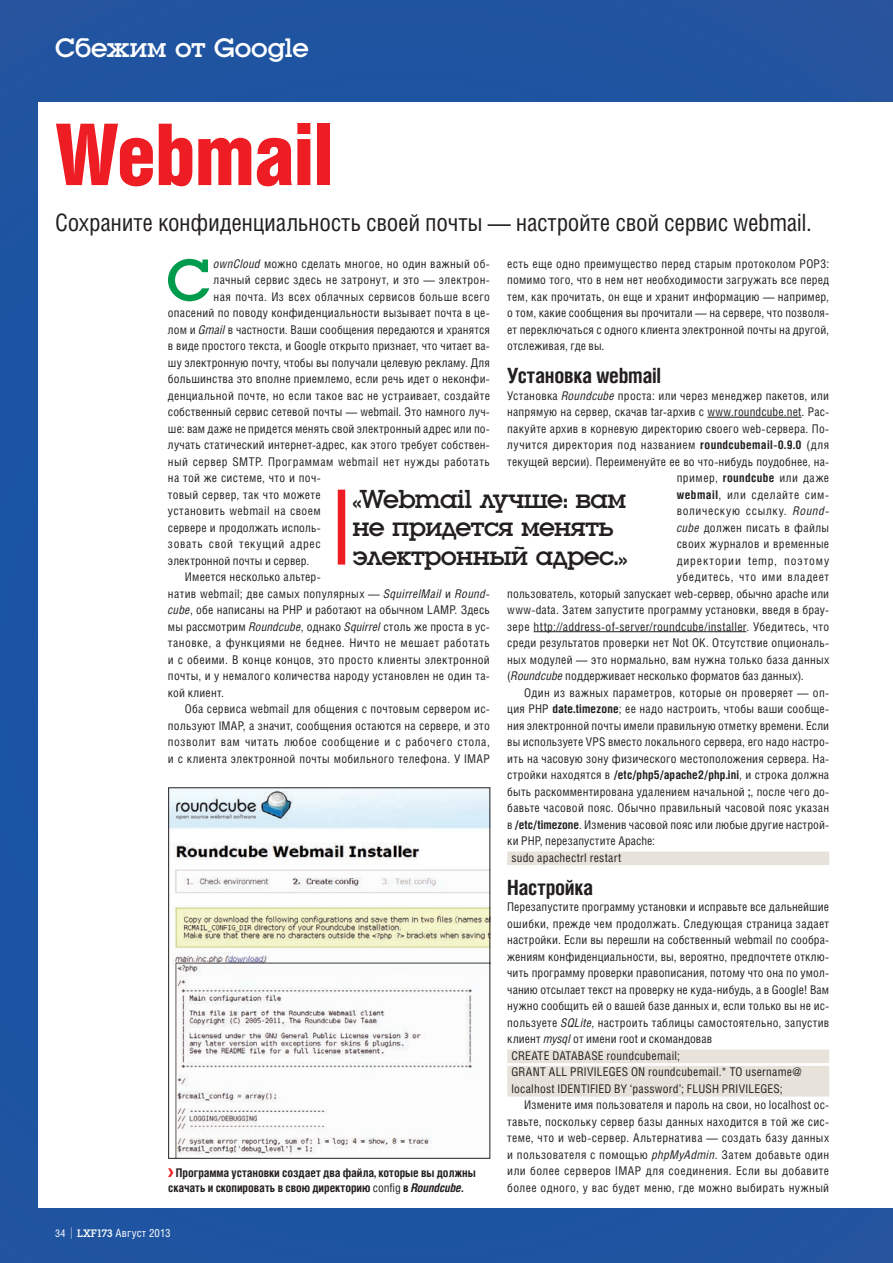
<style>
.page{position:relative;width:893px;height:1263px;background:#1f54a1}
.page>*{position:absolute;margin:0;border:0;box-sizing:border-box;transform-origin:0 0}
.Head{font:900 85.5px "Helios Cond";letter-spacing:-.025em;color:#ee1d23}
.Text_Drop3{font:61.2px "Luga";color:#009b4c}
.t1{font:27.75px "Luga";letter-spacing:-.005em;color:#fff}
.Quote{font:27px/28.5px "Luga";letter-spacing:-.025em;color:#231f20}
.Lead{font:24px "Helios Cond";letter-spacing:-.01em;color:#231f20}
.Subhead{font:700 21px "Helios Cond";letter-spacing:-.015em;color:#231f20}
.Text_Indent{font:12px/16.5px "Helios Cond";letter-spacing:.025em;color:#231f20;text-align:justify}
.Text_1st{font:12px/16.5px "Helios Cond";letter-spacing:.02em;color:#231f20;text-align:justify}
.Text_Drop3-2{font:12px "Helios Cond";letter-spacing:.02em;color:#231f20}
.Image_Caption{font:700 12px/14.2px "Helios Cond";letter-spacing:-.005em;color:#231f20}
.Code_2_lines{font:12px/16.5px "Helios Cond";letter-spacing:.02em;color:#231f20}
.Text_1st-2{font:12px "Helios Cond";letter-spacing:.04em;color:#231f20}
.Text_1st-3{font:12px "Helios Cond";letter-spacing:.055em;color:#231f20}
.Code_1_line{font:12px "Helios Cond";letter-spacing:.02em;color:#231f20}
.Text_Drop3-3{font:12px "Helios Cond";letter-spacing:.04em;color:#231f20}
.Text_Drop3-4{font:12px "Helios Cond";letter-spacing:.06em;color:#231f20}
.Text_1st-4{font:12px "Helios Cond";letter-spacing:.07em;color:#231f20}
.t2{font:11.25px "Helios Cond";letter-spacing:.015em;color:#fff}
.s1{font-style:italic}
.s2{font-weight:700}
.s3{font-family:"LXF";font-weight:400;color:#ee1d23}
.s4{font-weight:400}
.s5{font-size:10.5px}
.s6{font-size:16.35px}
.s7{font-family:"Luga"}
</style>
<div class="page">
<div style="left:38px;top:103px;width:855px;height:1105px;background:#fff"></div>
<hr style="left:707px;top:417px;width:94px;height:1px;background:#231f20">
<hr style="left:534px;top:631px;width:212px;height:1px;background:#231f20">
<div style="left:507px;top:851px;width:322px;height:14px;background:#e8e3da"></div>
<div style="left:507px;top:1049px;width:322px;height:14px;background:#e8e3da"></div>
<div style="left:507px;top:1066px;width:322px;height:30px;background:#e8e3da"></div>
<div style="left:338px;top:490px;width:7px;height:75px;background:#ee1d23"></div>
<img style="left:170px;top:789px;width:318px;height:368px">
<div style="left:168px;top:787px;width:322px;height:372px;border:1px solid #231f20"></div>
<h3 class="t1" style="left:55px;top:34px;width:255px">Cбежим от Google</h3>
<p class="Head" style="left:55px;top:106px;width:280px">Webmail</p>
<p class="Lead" style="left:55px;top:208px;width:758px">Сохраните конфиденциальность своей почты — настройте свой сервис webmail.</p>
<p class="Text_Drop3" style="left:167px;top:251px;width:45px">С</p>
<p class="Text_Drop3-2" style="left:214px;top:256px;width:277px"><span class="s1">ownCloud</span> можно сделать многое, но один важный об-</p>
<p class="Text_Indent" style="left:507px;top:255px;width:323px">есть еще одно преимущество перед старым протоколом POP3: помимо того, что в нем нет необходимости загружать все перед тем, как прочитать, он еще и хранит информацию — например, о том, какие сообщения вы прочитали — на сервере, что позволя&shy;ет переключаться с одного клиента электронной почты на другой, отслеживая, где вы.</p>
<p class="Subhead" style="left:507px;top:363px;width:155px">Установка webmail</p>
<p class="Text_1st" style="left:507px;top:387px;width:323px">Установка <span class="s1">Roundcube</span> проста: или через менеджер пакетов, или</p>
<p class="Text_1st" style="left:507px;top:403px;width:322px">напрямую на сервер, скачав tar-архив с www.roundcube.net. Рас-</p>
<p class="Text_1st" style="left:507px;top:420px;width:322px">пакуйте архив в корневую директорию своего web-сервера. По-</p>
<p class="Text_1st-2" style="left:507px;top:438px;width:323px">лучится директория под названием <span class="s2">roundcubemail-0.9.0</span> (для</p>
<p class="Text_1st" style="left:507px;top:453px;width:322px">текущей версии). Переименуйте ее во что-нибудь поудобнее, на-</p>
<p class="Text_1st-2" style="left:677px;top:471px;width:154px">пример, <span class="s2">roundcube</span> или даже</p>
<p class="Text_1st-3" style="left:677px;top:487px;width:153px"><span class="s2">webmail</span>, или сделайте сим-</p>
<p class="Text_1st-3" style="left:677px;top:504px;width:154px">волическую ссылку. <span class="s1">Round-</span></p>
<p class="Text_1st" style="left:677px;top:519px;width:154px"><span class="s1">cube</span> должен писать в файлы</p>
<p class="Text_1st" style="left:677px;top:535px;width:154px">своих журналов и временные</p>
<p class="Text_1st-4" style="left:677px;top:553px;width:154px">директории temp, поэтому</p>
<p class="Text_1st-3" style="left:677px;top:570px;width:154px">убедитесь, что ими владеет</p>
<p class="Text_1st" style="left:507px;top:585px;width:323px">пользователь, который запускает web-сервер, обычно apache или</p>
<p class="Text_1st" style="left:507px;top:601px;width:322px">www-data. Затем запустите программу установки, введя в брау-</p>
<p class="Text_1st" style="left:507px;top:618px;width:323px">зере http://address-of-server/roundcube/installer. Убедитесь, что</p>
<p class="Text_1st" style="left:507px;top:634px;width:322px">среди результатов проверки нет Not OK. Отсутствие опциональ-</p>
<p class="Text_1st" style="left:507px;top:651px;width:323px">ных модулей — это нормально, вам нужна только база данных</p>
<p class="Text_1st" style="left:507px;top:667px;width:298px">(<span class="s1">Roundcube</span> поддерживает несколько форматов баз данных).</p>
<p class="Text_Indent" style="left:507px;top:684px;width:323px;text-indent:17px">Один из важных параметров, которые он проверяет — оп&shy;ция PHP <span class="s2">date.timezone</span>; ее надо настроить, чтобы ваши сообще&shy;ния электронной почты имели правильную отметку времени. Если вы используете VPS вместо локального сервера, его надо настро&shy;ить на часовую зону физического местоположения сервера. На&shy;стройки находятся в <span class="s2">/etc/php5/apache2/php.ini</span>, и строка должна быть раскомментирована удалением начальной <span class="s2">;</span>, после чего до&shy;бавьте часовой пояс. Обычно правильный часовой пояс указан в <span class="s2">/etc/timezone</span>. Изменив часовой пояс или любые другие настрой&shy;ки PHP, перезапустите Apache:</p>
<p class="Code_1_line" style="left:511px;top:850px;width:111px">sudo apachectrl restart</p>
<p class="Subhead" style="left:507px;top:875px;width:87px">Настройка</p>
<p class="Text_1st" style="left:507px;top:898px;width:323px">Перезапустите программу установки и исправьте все дальнейшие ошибки, прежде чем продолжать. Следующая страница задает настройки. Если вы перешли на собственный webmail по сообра&shy;жениям конфиденциальности, вы, вероятно, предпочтете отклю&shy;чить программу проверки правописания, потому что она по умол&shy;чанию отсылает текст на проверку не куда-нибудь, а в Google! Вам нужно сообщить ей о вашей базе данных и, если только вы не ис&shy;пользуете <span class="s1">SQLite</span>, настроить таблицы самостоятельно, запустив клиент <span class="s1">mysql</span> от имени root и скомандовав</p>
<p class="Code_1_line" style="left:511px;top:1048px;width:170px">CREATE DATABASE roundcubemail;</p>
<p class="Code_2_lines" style="left:511px;top:1063px;width:292px">GRANT ALL PRIVILEGES ON roundcubemail.* TO username@ localhost IDENTIFIED BY ‘password’; FLUSH PRIVILEGES;</p>
<p class="Text_Indent" style="left:507px;top:1096px;width:323px;text-indent:17px">Измените имя пользователя и пароль на свои, но localhost ос&shy;тавьте, поскольку сервер базы данных находится в той же сис&shy;теме, что и web-сервер. Альтернатива — создать базу данных и пользователя с помощью <span class="s1">phpMyAdmin</span>. Затем добавьте один или более серверов IMAP для соединения. Если вы добавите более одного, у вас будет меню, где можно выбирать нужный</p>
<p class="Text_Drop3-2" style="left:214px;top:273px;width:277px">лачный сервис здесь не затронут, и это — электрон-</p>
<p class="Text_Drop3-2" style="left:214px;top:289px;width:278px">ная почта. Из всех облачных сервисов больше всего</p>
<p class="Text_Drop3-2" style="left:168px;top:306px;width:322px">опасений по поводу конфиденциальности вызывает почта в це-</p>
<p class="Text_Drop3-2" style="left:168px;top:322px;width:323px">лом и <span class="s1">Gmail</span> в частности. Ваши сообщения передаются и хранятся</p>
<p class="Text_Drop3-2" style="left:168px;top:339px;width:322px">в виде простого текста, и Google открыто признает, что читает ва-</p>
<p class="Text_Drop3-2" style="left:168px;top:355px;width:323px">шу электронную почту, чтобы вы получали целевую рекламу. Для</p>
<p class="Text_Drop3-2" style="left:168px;top:372px;width:322px">большинства это вполне приемлемо, если речь идет о неконфи-</p>
<p class="Text_Drop3-2" style="left:168px;top:388px;width:323px">денциальной почте, но если такое вас не устраивает, создайте</p>
<p class="Text_Drop3-2" style="left:168px;top:405px;width:322px">собственный сервис сетевой почты — webmail. Это намного луч-</p>
<p class="Text_Drop3-2" style="left:168px;top:421px;width:322px">ше: вам даже не придется менять свой электронный адрес или по-</p>
<p class="Text_Drop3-2" style="left:168px;top:438px;width:322px">лучать статический интернет-адрес, как этого требует собствен-</p>
<p class="Text_Drop3-3" style="left:168px;top:454px;width:323px">ный сервер SMTP. Программам webmail нет нужды работать</p>
<p class="Text_Drop3-2" style="left:168px;top:471px;width:153px">на той же системе, что и поч-</p>
<p class="Text_Drop3-2" style="left:168px;top:487px;width:154px">товый сервер, так что можете</p>
<p class="Text_Drop3-2" style="left:168px;top:504px;width:154px">установить webmail на своем</p>
<p class="Text_Drop3-2" style="left:168px;top:520px;width:153px">сервере и продолжать исполь-</p>
<p class="Text_Drop3-4" style="left:168px;top:537px;width:154px">зовать свой текущий адрес</p>
<p class="Text_Drop3-2" style="left:168px;top:553px;width:143px">электронной почты и сервер.</p>
<p class="Text_Indent" style="left:168px;top:568px;width:323px;text-align:left;text-indent:17px">Имеется несколько альтер-<br>натив webmail; две самых популярных — <span class="s1">SquirrelMail</span> и <span class="s1">Round&shy;cube</span>, обе написаны на PHP и работают на обычном LAMP. Здесь мы рассмотрим <span class="s1">Roundcube</span>, однако <span class="s1">Squirrel</span> столь же проста в ус&shy;тановке, а функциями не беднее. Ничто не мешает работать и с обеими. В конце концов, это просто клиенты электронной почты, и у немалого количества народу установлен не один та&shy;кой клиент.</p>
<p class="Text_Indent" style="left:168px;top:700px;width:323px;text-indent:17px">Оба сервиса webmail для общения с почтовым сервером ис&shy;пользуют IMAP, а значит, сообщения остаются на сервере, и это позволит вам читать любое сообщение и с рабочего стола, и с клиента электронной почты мобильного телефона. У IMAP</p>
<p class="Quote" style="left:353px;top:485px;width:277px">«Webmail лучше: вам не придется менять электронный адрес.»</p>
<p class="Image_Caption" style="left:168px;top:1166px;width:309px"><span class="s3">&gt;</span> Программа установки создает два файла, которые вы должны скачать и скопировать в свою директорию <span class="s4">config</span> в <span class="s1">Roundcube</span>.</p>
<p class="t2" style="left:55px;top:1226px;width:117px"><span class="s5">34</span> <span class="s6">|</span> <span class="s7">LXF173</span> Август 2013</p>
</div>
